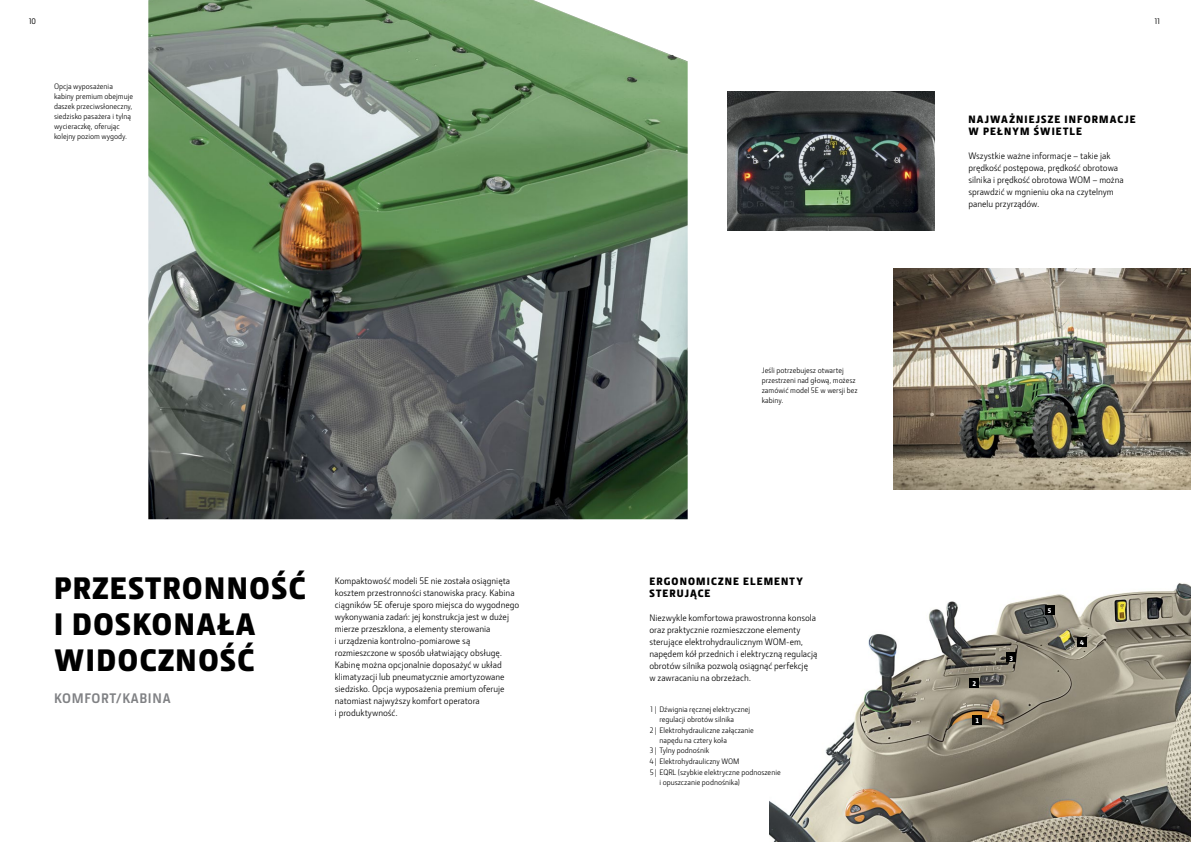
<style>
.page{position:relative;width:1191px;height:842px;background:#fff}
.page>*{position:absolute;margin:0;border:0;box-sizing:border-box;transform-origin:0 0}
.t1{font:900 32px/36px "Section";letter-spacing:.05em;color:#000}
.t2{font:700 14px "JD Sans Pro";letter-spacing:.05em;color:#808184}
.t3{font:900 11px/12px "Section";letter-spacing:.105em;color:#000}
.t4{font:9.5px/12px "JD Sans Pro";color:#000}
.t5{font:8px/10px "JD Sans Pro";color:#000}
.t6{font:500 8px "JD Sans Pro";color:#000}
.t7{font:900 7px "Section";color:#fff}
</style>
<div class="page">
<img style="left:893px;top:269px;width:298px;height:221px">
<img style="left:148px;top:0;width:539px;height:519px">
<img style="left:770px;top:583px;width:421px;height:259px">
<img style="left:728px;top:92px;width:206px;height:138px">
<div style="left:1045px;top:605px;width:9px;height:9px;background:#000"></div>
<div style="left:969px;top:678px;width:9px;height:9px;background:#000"></div>
<div style="left:1006px;top:653px;width:9px;height:9px;background:#000"></div>
<div style="left:1077px;top:638px;width:9px;height:9px;background:#000"></div>
<div style="left:972px;top:716px;width:9px;height:9px;background:#000"></div>
<p class="t6" style="left:29px;top:16px;width:8px">10</p>
<p class="t6" style="left:1155px;top:16px;width:6px">11</p>
<p class="t5" style="left:54px;top:81px;width:81px">Opcja wyposażenia kabiny premium obejmuje daszek przeciwsłoneczny, siedzisko pasażera i tylną wycieraczkę, oferując kolejny poziom wygody.</p>
<h1 class="t1" style="left:54px;top:570px;width:253px">PRZESTRONNOŚĆ<br>I DOSKONAŁA<br>WIDOCZNOŚĆ</h1>
<h2 class="t2" style="left:54px;top:689px;width:118px">KOMFORT/KABINA</h2>
<p class="t4" style="left:335px;top:575px;width:186px">Kompaktowość modeli 5E nie została osiągnięta kosztem przestronności stanowiska pracy. Kabina ciągników 5E oferuje sporo miejsca do wygodnego wykonywania zadań: jej konstrukcja jest w dużej mierze przeszklona, a elementy sterowania<br>i urządzenia kontrolno-pomiarowe są rozmieszczone w sposób ułatwiający obsługę.<br>Kabinę można opcjonalnie doposażyć w układ klimatyzacji lub pneumatycznie amortyzowane siedzisko. Opcja wyposażenia premium oferuje natomiast najwyższy komfort operatora<br>i produktywność.</p>
<p class="t5" style="left:762px;top:365px;width:97px">Jeśli potrzebujesz otwartej przestrzeni nad głową, możesz zamówić model 5E w wersji bez kabiny.</p>
<p class="t3" style="left:649px;top:575px;width:155px">ERGONOMICZNE ELEMENTY<br>STERUJĄCE</p>
<p class="t4" style="left:649px;top:612px;width:169px">Niezwykle komfortowa prawostronna konsola oraz praktycznie rozmieszczone elementy sterujące elektrohydraulicznym WOM-em, napędem kół przednich i elektryczną regulacją obrotów silnika pozwolą osiągnąć perfekcję<br>w zawracaniu na obrzeżach.</p>
<p class="t5" style="left:650px;top:704px;width:101px">1 | Dźwignia ręcznej elektrycznej</p>
<p class="t5" style="left:659px;top:714px;width:76px">regulacji obrotów silnika</p>
<p class="t5" style="left:649px;top:725px;width:106px">2 | Elektrohydrauliczne załączanie</p>
<p class="t5" style="left:659px;top:735px;width:69px">napędu na cztery koła</p>
<p class="t5" style="left:650px;top:745px;width:61px">3 | Tylny podnośnik</p>
<p class="t5" style="left:649px;top:756px;width:92px">4 | Elektrohydrauliczny WOM</p>
<p class="t5" style="left:649px;top:767px;width:133px">5 | EQRL (szybkie elektryczne podnoszenie</p>
<p class="t5" style="left:659px;top:777px;width:82px">i opuszczanie podnośnika)</p>
<p class="t3" style="left:968px;top:113px;width:169px">NAJWAŻNIEJSZE INFORMACJE<br>W PEŁNYM ŚWIETLE</p>
<p class="t4" style="left:968px;top:149px;width:157px">Wszystkie ważne informacje – takie jak prędkość postępowa, prędkość obrotowa silnika i prędkość obrotowa WOM – można sprawdzić w mgnieniu oka na czytelnym panelu przyrządów.</p>
<p class="t7" style="left:972px;top:679px;width:5px">2</p>
<p class="t7" style="left:975px;top:716px;width:5px">1</p>
<p class="t7" style="left:1009px;top:654px;width:5px">3</p>
<p class="t7" style="left:1048px;top:606px;width:5px">5</p>
<p class="t7" style="left:1080px;top:639px;width:5px">4</p>
</div>
